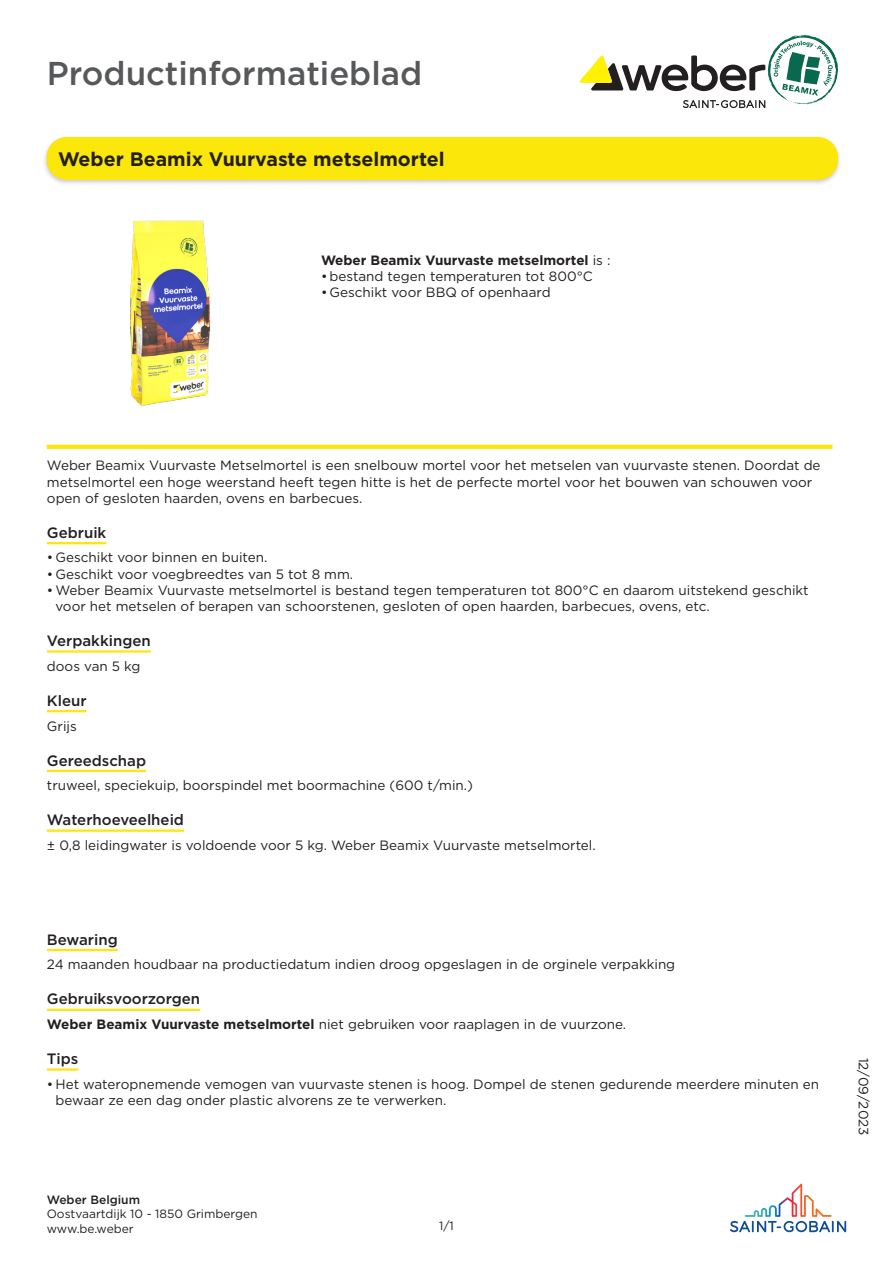
<style>
.page{position:relative;width:893px;height:1263px;background:#fff}
.page>*{position:absolute;margin:0;border:0;box-sizing:border-box;transform-origin:0 0}
.t1{font:500 33px "Gotham";color:#57585a}
.New_style_toc{font:700 19.5px "Gotham";color:#231f20}
.Longname{font:500 15px "Gotham";color:#231f20}
.Value{font:13.5px/16.2px "Gotham";color:#231f20}
.Value-2{font:700 13.5px "Gotham";color:#231f20}
.t2{font:12px/14.4px "Gotham";color:#231f20}
.t3{font:500 12px "Gotham";color:#231f20}
.s1{font-weight:400}
.s2{font-weight:700}
</style>
<div class="page">
<svg style="left:730px;top:1184px;width:116px;height:48px"></svg>
<svg style="left:579px;top:35px;width:259px;height:73px"></svg>
<div style="left:42px;top:135px;width:800px;height:51px;background:#231f20;opacity:.24"></div>
<div style="left:47px;top:138px;width:790px;height:41px;background:#fbe709;border-radius:20px"></div>
<div style="left:47px;top:137px;width:791px;height:43px;border:1px solid #fbe709;border-radius:20px"></div>
<svg style="left:47px;top:445px;width:785px;height:4px;background:#fbe70d"></svg>
<hr style="left:47px;top:542px;width:59px;height:2px;background:#fbe709">
<hr style="left:47px;top:650px;width:104px;height:3px;background:#fbe709">
<hr style="left:47px;top:710px;width:40px;height:2px;background:#fbe709">
<hr style="left:47px;top:770px;width:99px;height:2px;background:#fbe709">
<hr style="left:47px;top:829px;width:137px;height:3px;background:#fbe709">
<hr style="left:47px;top:949px;width:71px;height:2px;background:#fbe709">
<hr style="left:47px;top:1009px;width:153px;height:2px;background:#fbe709">
<hr style="left:47px;top:1068px;width:31px;height:3px;background:#fbe709">
<img style="left:130px;top:220px;width:81px;height:186px">
<h1 class="t1" style="left:47px;top:51px;width:377px">Productinformatieblad</h1>
<p class="New_style_toc" style="left:58px;top:146px;width:388px">Weber Beamix Vuurvaste metselmortel</p>
<p class="Value-2" style="left:321px;top:251px;width:291px">Weber Beamix Vuurvaste metselmortel <span class="s1">is :</span></p>
<p class="Value" style="left:321px;top:268px;width:273px">•bestand tegen temperaturen tot 800°C</p>
<p class="Value" style="left:321px;top:284px;width:231px">•Geschikt voor BBQ of openhaard</p>
<p class="Value" style="left:47px;top:457px;width:775px">Weber Beamix Vuurvaste Metselmortel is een snelbouw mortel voor het metselen van vuurvaste stenen. Doordat de metselmortel een hoge weerstand heeft tegen hitte is het de perfecte mortel voor het bouwen van schouwen voor open of gesloten haarden, ovens en barbecues.</p>
<p class="Longname" style="left:47px;top:523px;width:61px">Gebruik</p>
<p class="Value" style="left:47px;top:549px;width:222px">•Geschikt voor binnen en buiten.</p>
<p class="Value" style="left:47px;top:565px;width:308px">•Geschikt voor voegbreedtes van 5 tot 8 mm.</p>
<p class="Value" style="left:55px;top:582px;width:755px;text-indent:-9px">•Weber Beamix Vuurvaste metselmortel is bestand tegen temperaturen tot 800°C en daarom uitstekend geschikt voor het metselen of berapen van schoorstenen, gesloten of open haarden, barbecues, ovens, etc.</p>
<p class="Longname" style="left:47px;top:631px;width:105px">Verpakkingen</p>
<p class="Value" style="left:47px;top:658px;width:95px">doos van 5 kg</p>
<p class="Longname" style="left:47px;top:691px;width:41px">Kleur</p>
<p class="Value" style="left:47px;top:717px;width:31px">Grijs</p>
<p class="Longname" style="left:47px;top:750px;width:101px">Gereedschap</p>
<p class="Value" style="left:47px;top:777px;width:428px">truweel, speciekuip, boorspindel met boormachine (600 t/min.)</p>
<p class="Longname" style="left:47px;top:810px;width:139px">Waterhoeveelheid</p>
<p class="Value" style="left:47px;top:837px;width:550px">± 0,8 leidingwater is voldoende voor 5 kg. Weber Beamix Vuurvaste metselmortel.</p>
<p class="Longname" style="left:47px;top:929px;width:72px">Bewaring</p>
<p class="Value" style="left:47px;top:956px;width:630px">24 maanden houdbaar na productiedatum indien droog opgeslagen in de orginele verpakking</p>
<p class="Longname" style="left:47px;top:989px;width:155px">Gebruiksvoorzorgen</p>
<p class="Value" style="left:47px;top:1016px;width:581px"><span class="s2">Weber Beamix Vuurvaste metselmortel</span> niet gebruiken voor raaplagen in de vuurzone.</p>
<p class="Longname" style="left:47px;top:1049px;width:33px">Tips</p>
<p class="Value" style="left:55px;top:1076px;width:765px;text-indent:-9px">•Het wateropnemende vemogen van vuurvaste stenen is hoog. Dompel de stenen gedurende meerdere minuten en bewaar ze een dag onder plastic alvorens ze te verwerken.</p>
<p class="t3" style="left:47px;top:1192px;width:95px">Weber Belgium</p>
<p class="t2" style="left:47px;top:1207px;width:212px">Oostvaartdijk 10 - 1850 Grimbergen www.be.weber</p>
<p class="t2" style="left:439px;top:1218px;width:16px">1/1</p>
<p class="Value" style="left:872px;top:1057px;width:79px;rotate:90deg">12/09/2023</p>
</div>
